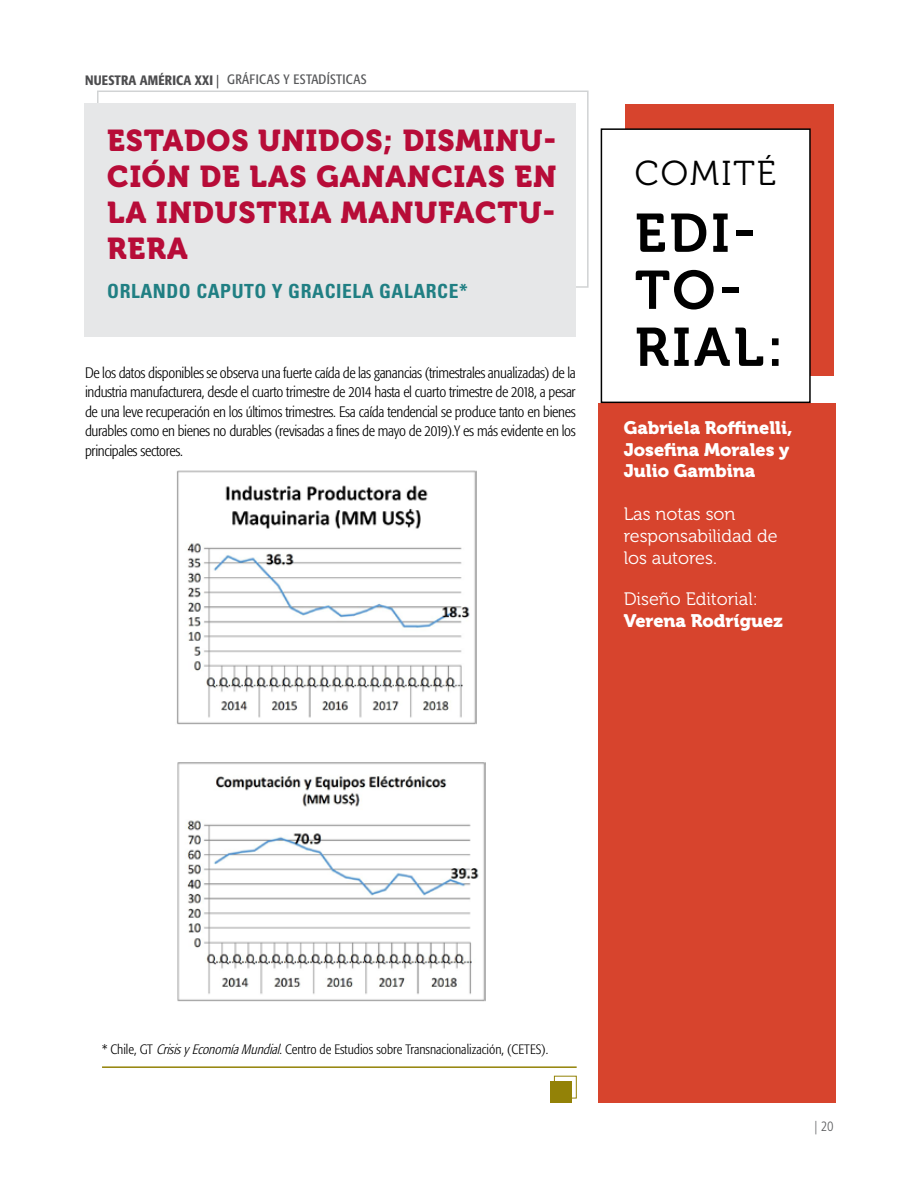
<style>
.page{position:relative;width:918px;height:1188px;background:#fff}
.page>*{position:absolute;margin:0;border:0;box-sizing:border-box;transform-origin:0 0}
.t1{font:54px/57px "Museo 700";letter-spacing:.06em;color:#000}
.t2{font:34.5px "Museo 300";letter-spacing:.06em;color:#000}
.t3{font:30px/36px "Museo 900";letter-spacing:.03em;color:#b70c38;text-align:justify}
.t4{font:700 condensed 19.5px "Univers LT Std";letter-spacing:.03em;color:#207f83}
.t5{font:18px/21.6px "Museo 900";color:#fff}
.t6{font:18px/21.6px "Museo 300";color:#fff}
.t7{font:300 condensed 15px/19.5px "Formata";letter-spacing:-.02em;color:#000;text-align:justify}
.t8{font:300 condensed 13.5px "Formata";color:#000}
.t9{font:condensed 13.5px "Formata";letter-spacing:.02em;color:#58595b}
.t10{font:500 condensed 13.5px "Formata";letter-spacing:.02em;color:#4d4d4f}
.t11{font:300 condensed 13.5px "Frutiger LT Std";color:#58595b}
.s1{font-weight:400}
.s2{font-style:italic}
</style>
<div class="page">
<div style="left:625px;top:104px;width:209px;height:271px;background:#d7442d"></div>
<div style="left:598px;top:403px;width:237px;height:700px;background:#d7442d"></div>
<div style="left:601px;top:129px;width:209px;height:273px;background:#fff"></div>
<div style="left:601px;top:128px;width:210px;height:275px;border:2px solid #000"></div>
<div style="left:554px;top:1076px;width:23px;height:22px;border:1px solid #938207"></div>
<div style="left:550px;top:1081px;width:22px;height:22px;background:#938207"></div>
<hr style="left:102px;top:1066px;width:475px;height:2px;background:#938207">
<div style="left:97px;top:91px;width:492px;height:197px;border:2px solid #d1d3d4"></div>
<div style="left:84px;top:103px;width:492px;height:234px;background:#e6e7e8"></div>
<img style="left:176px;top:470px;width:301px;height:255px">
<img style="left:177px;top:762px;width:309px;height:239px">
<p class="t10" style="left:85px;top:72px;width:136px">NUESTRA AMÉRICA XXI <span class="s1">|</span></p>
<p class="t9" style="left:227px;top:72px;width:141px">GRÁFICAS Y ESTADÍSTICAS</p>
<h3 class="t3" style="left:107px;top:123px;width:451px">ESTADOS UNIDOS; DISMINU-CIÓN DE LAS GANANCIAS EN LA INDUSTRIA MANUFACTU-RERA</h3>
<h3 class="t4" style="left:107px;top:279px;width:362px">ORLANDO CAPUTO Y GRACIELA GALARCE*</h3>
<p class="t7" style="left:85px;top:363px;width:492px">De los datos disponibles se observa una fuerte caída de las ganancias (trimestrales anualizadas) de la industria manufacturera, desde el cuarto trimestre de 2014 hasta el cuarto trimestre de 2018, a pesar de una leve recuperación en los últimos trimestres. Esa caída tendencial se produce tanto en bienes durables como en bienes no durables (revisadas a fines de mayo de 2019).Y es más evidente en los principales sectores.</p>
<h2 class="t2" style="left:635px;top:154px;width:143px">COMITÉ</h2>
<h1 class="t1" style="left:635px;top:205px;width:150px">EDI-<br>TO-<br>RIAL:</h1>
<p class="t5" style="left:624px;top:417px;width:171px">Gabriela Roffinelli,<br>Josefina Morales y<br>Julio Gambina</p>
<p class="t6" style="left:624px;top:504px;width:155px">Las notas son responsabilidad de los autores.</p>
<p class="t6" style="left:624px;top:588px;width:136px">Diseño Editorial:</p>
<p class="t5" style="left:624px;top:610px;width:161px">Verena Rodríguez</p>
<p class="t8" style="left:102px;top:1042px;width:448px">* Chile, GT <span class="s2">Crisisy EconomíaMundial</span>. Centro de Estudios sobre Transnacionalización, (CETES).</p>
<p class="t11" style="left:815px;top:1118px;width:21px">| 20</p>
</div>
